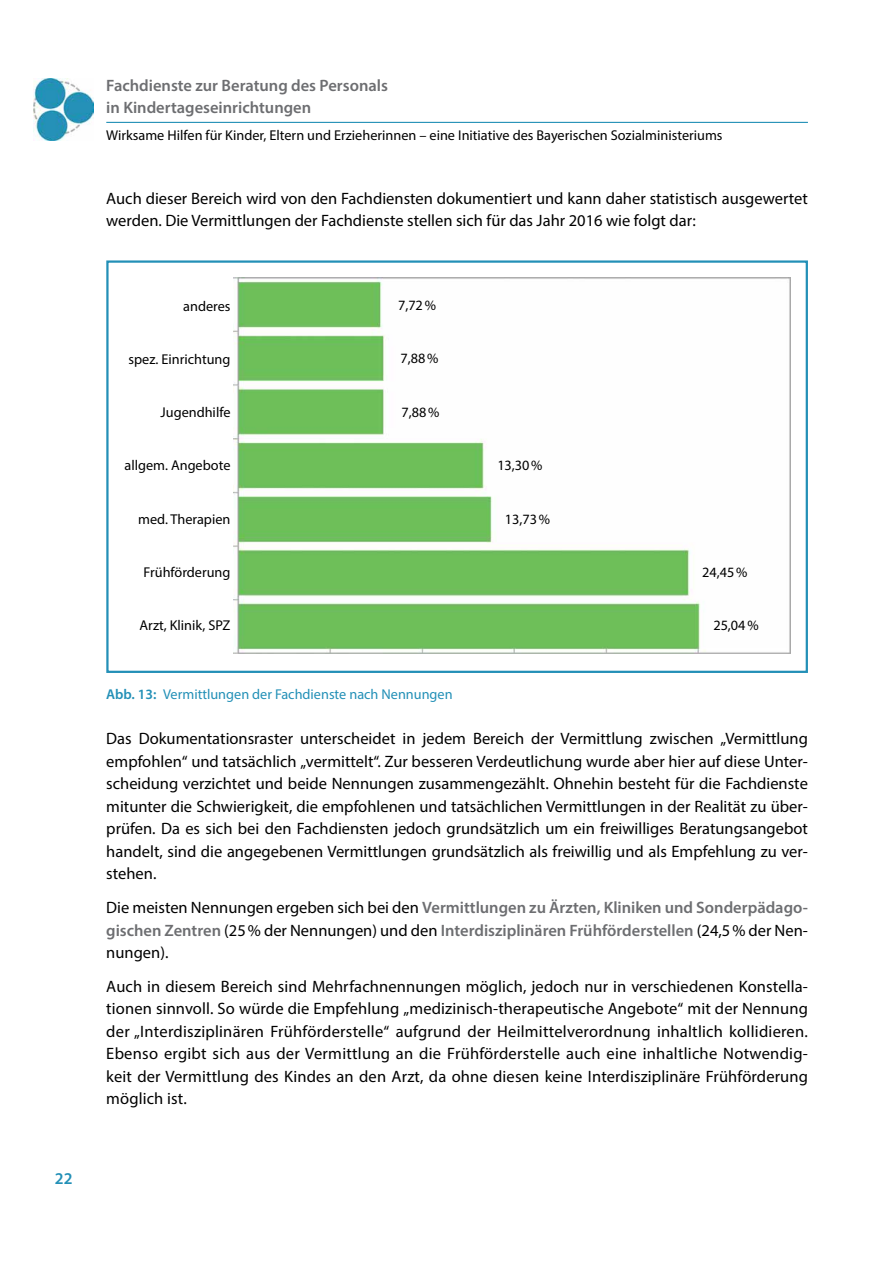
<style>
.page{position:relative;width:893px;height:1263px;background:#fff}
.page>*{position:absolute;margin:0;border:0;box-sizing:border-box;transform-origin:0 0}
.t1{font:16.5px/22.5px "Myriad Pro";color:#000;text-align:justify}
.t2{font:600 16.5px/22.5px "Myriad Pro";color:#6d6e71}
.t3{font:600 16.5px "Myriad Pro";color:#2390b7}
.t4{font:14.25px "Myriad Pro";color:#000}
.t5{font:14.25px "Myriad Pro";color:#2390b7}
.s1{font-weight:600}
.s2{font-weight:400;color:#000}
</style>
<div class="page">
<hr style="left:106px;top:122px;width:702px;height:1px;background:#2390b7">
<img style="left:34px;top:79px;width:60px;height:61px">
<img style="left:234px;top:277px;width:557px;height:376px">
<div style="left:106px;top:260px;width:702px;height:413px;border:2px solid #2390b7"></div>
<p class="t3" style="left:55px;top:1168px;width:19px">22</p>
<p class="t2" style="left:106px;top:74px;width:283px">Fachdienste zur Beratung des Personals in Kindertageseinrichtungen</p>
<p class="t4" style="left:106px;top:127px;width:618px">Wirksame Hilfen für Kinder, Eltern und Erzieherinnen – eine Initiative des Bayerischen Sozialministeriums</p>
<p class="t1" style="left:106px;top:187px;width:703px">Auch dieser Bereich wird von den Fachdiensten dokumentiert und kann daher statistisch ausgewertet werden. Die Vermittlungen der Fachdienste stellen sich für das Jahr 2016 wie folgt dar:</p>
<p class="t4" style="left:183px;top:297px;width:49px">anderes</p>
<p class="t4" style="left:129px;top:350px;width:103px">spez. Einrichtung</p>
<p class="t4" style="left:161px;top:404px;width:71px">Jugendhilfe</p>
<p class="t4" style="left:125px;top:457px;width:107px">allgem. Angebote</p>
<p class="t4" style="left:138px;top:510px;width:94px">med. Therapien</p>
<p class="t4" style="left:144px;top:563px;width:88px">Frühförderung</p>
<p class="t4" style="left:140px;top:617px;width:92px">Arzt, Klinik, SPZ</p>
<p class="t4" style="left:398px;top:296px;width:39px">7,72%</p>
<p class="t4" style="left:401px;top:350px;width:39px">7,88%</p>
<p class="t4" style="left:401px;top:403px;width:39px">7,88%</p>
<p class="t5" style="left:106px;top:685px;width:348px"><span class="s1">Abb. 13:</span> Vermittlungen der Fachdienste nach Nennungen</p>
<p class="t4" style="left:497px;top:457px;width:47px">13,30%</p>
<p class="t4" style="left:505px;top:510px;width:47px">13,73%</p>
<p class="t4" style="left:702px;top:563px;width:47px">24,45%</p>
<p class="t4" style="left:713px;top:617px;width:47px">25,04%</p>
<p class="t1" style="left:106px;top:727px;width:703px">Das Dokumentationsraster unterscheidet in jedem Bereich der Vermittlung zwischen „Vermittlung empfohlen“ und tatsächlich „vermittelt“. Zur besseren Verdeutlichung wurde aber hier auf diese Unter&shy;scheidung verzichtet und beide Nennungen zusammengezählt. Ohnehin besteht für die Fachdienste mitunter die Schwierigkeit, die empfohlenen und tatsächlichen Vermittlungen in der Realität zu über&shy;prüfen. Da es sich bei den Fachdiensten jedoch grundsätzlich um ein freiwilliges Beratungsangebot handelt, sind die angegebenen Vermittlungen grundsätzlich als freiwillig und als Empfehlung zu ver&shy;stehen.</p>
<p class="t2" style="left:106px;top:896px;width:703px;text-align:justify"><span class="s2">Die meisten Nennungen ergeben sich bei den</span> Vermittlungen zu Ärzten, Kliniken und Sonderpädago&shy;gischen Zentren <span class="s2">(25% der Nennungen) und den</span> Interdisziplinären Frühförderstellen <span class="s2">(24,5% der Nen&shy;nungen).</span></p>
<p class="t1" style="left:106px;top:975px;width:703px">Auch in diesem Bereich sind Mehrfachnennungen möglich, jedoch nur in verschiedenen Konstella&shy;tionen sinnvoll. So würde die Empfehlung „medizinisch-therapeutische Angebote“ mit der Nennung der „Interdisziplinären Frühförderstelle“ aufgrund der Heilmittelverordnung inhaltlich kollidieren.<br>Ebenso ergibt sich aus der Vermittlung an die Frühförderstelle auch eine inhaltliche Notwendig&shy;keit der Vermittlung des Kindes an den Arzt, da ohne diesen keine Interdisziplinäre Frühförderung möglich ist.</p>
</div>
